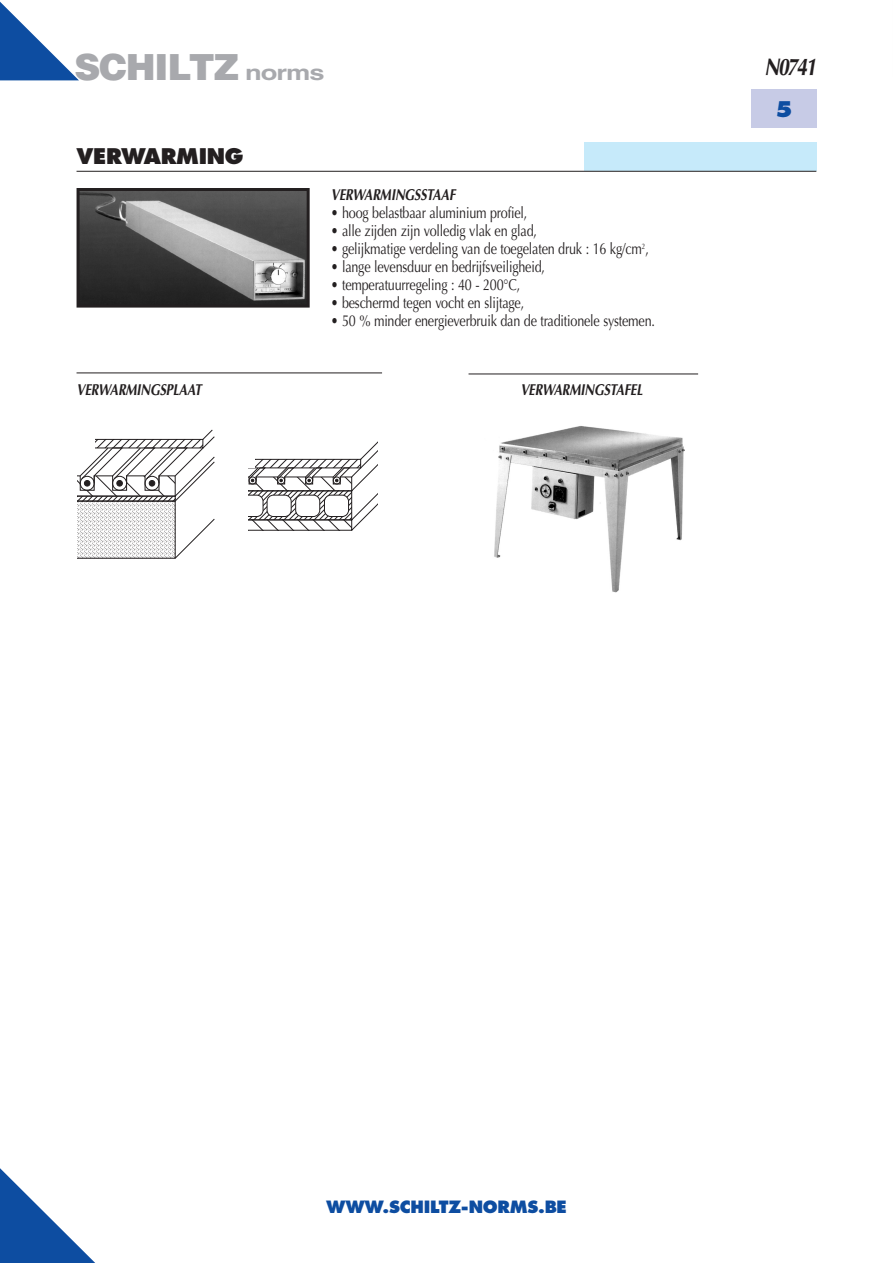
<style>
.page{position:relative;width:893px;height:1263px;background:#fff}
.page>*{position:absolute;margin:0;border:0;box-sizing:border-box;transform-origin:0 0}
.t1{font:900 36px "Helvetica";letter-spacing:-.035em;color:#a8a9ad}
.Normal_e{font:italic 700 24px "Optima";letter-spacing:-.075em;color:#231f20;scale:.8 1}
._01_titre{font:800 21px "Futura";letter-spacing:-.015em;color:#231f20}
._01_titre-2{font:800 21px "Futura";color:#0d4da1}
.t2{font:800 16.5px "Futura";color:#0d4da1}
._03_body_txt{font:15.75px "Optima";letter-spacing:-.015em;color:#231f20;scale:.8 1}
._02_sous_titre{font:italic 700 15.75px "Optima";letter-spacing:-.015em;color:#231f20;scale:.8 1}
.s1{font-weight:700;font-size:21px}
</style>
<div class="page">
<svg style="left:0;top:1168px;width:95px;height:95px"></svg>
<svg style="left:0;top:2px;width:79px;height:78px"></svg>
<div style="left:751px;top:89px;width:65px;height:39px;background:#c7cbe6"></div>
<div style="left:584px;top:142px;width:232px;height:29px;background:#c6eafa"></div>
<hr style="left:77px;top:171px;width:739px;height:1px;background:#231f20">
<img style="left:81px;top:192px;width:225px;height:112px">
<div style="left:77px;top:188px;width:233px;height:120px;border:3px solid #231f20"></div>
<svg style="left:77px;top:430px;width:138px;height:128px"></svg>
<div style="left:77px;top:429px;width:18px;height:23px;background:#fff"></div>
<svg style="left:248px;top:441px;width:130px;height:89px"></svg>
<div style="left:248px;top:445px;width:6px;height:23px;background:#fff"></div>
<img style="left:494px;top:426px;width:191px;height:167px">
<hr style="left:77px;top:373px;width:305px;height:1px;background:#231f20">
<hr style="left:469px;top:374px;width:229px;height:1px;background:#231f20">
<p class="t1" style="left:74px;top:43px;width:252px">SCHILTZ <span class="s1">norms</span></p>
<p class="Normal_e" style="left:764px;top:52px;width:66px">N0741</p>
<p class="_01_titre-2" style="left:775px;top:96px;width:19px">5</p>
<p class="_01_titre" style="left:77px;top:143px;width:168px">VERWARMING</p>
<p class="_02_sous_titre" style="left:331px;top:185px;width:63px">VERWARMIN</p>
<p class="_02_sous_titre" style="left:405px;top:185px;width:62px">GSSTAAF</p>
<p class="_03_body_txt" style="left:331px;top:203px;width:247px">• hoog belastbaar aluminium profiel,</p>
<p class="_03_body_txt" style="left:331px;top:221px;width:259px">• alle zijden zijn volledig vlak en glad,</p>
<p class="_03_body_txt" style="left:331px;top:239px;width:399px">• gelijkmatige verdeling van de toegelaten druk : 16 kg/cm<sup>2</sup>,</p>
<p class="_03_body_txt" style="left:331px;top:257px;width:269px">• lange levensduur en bedrijfsveiligheid,</p>
<p class="_03_body_txt" style="left:331px;top:275px;width:238px">• temperatuurregeling : 40 - 200°C,</p>
<p class="_03_body_txt" style="left:331px;top:293px;width:243px">• beschermd tegen vocht en slijtage,</p>
<p class="_03_body_txt" style="left:331px;top:311px;width:407px">• 50 % minder energieverbruik dan de traditionele systemen.</p>
<p class="_02_sous_titre" style="left:77px;top:381px;width:63px">VERWARMIN</p>
<p class="_02_sous_titre" style="left:150px;top:381px;width:62px">GSPLAAT</p>
<p class="_02_sous_titre" style="left:520px;top:381px;width:63px">VERWARMIN</p>
<p class="_02_sous_titre" style="left:594px;top:381px;width:46px">GSTAFEL</p>
<p class="t2" style="left:326px;top:1197px;width:21px">WWW</p>
<p class="t2" style="left:383px;top:1197px;width:52px">.SCHILTZ</p>
<p class="t2" style="left:461px;top:1197px;width:23px">-NORMS</p>
<p class="t2" style="left:538px;top:1197px;width:18px">.BE</p>
</div>
